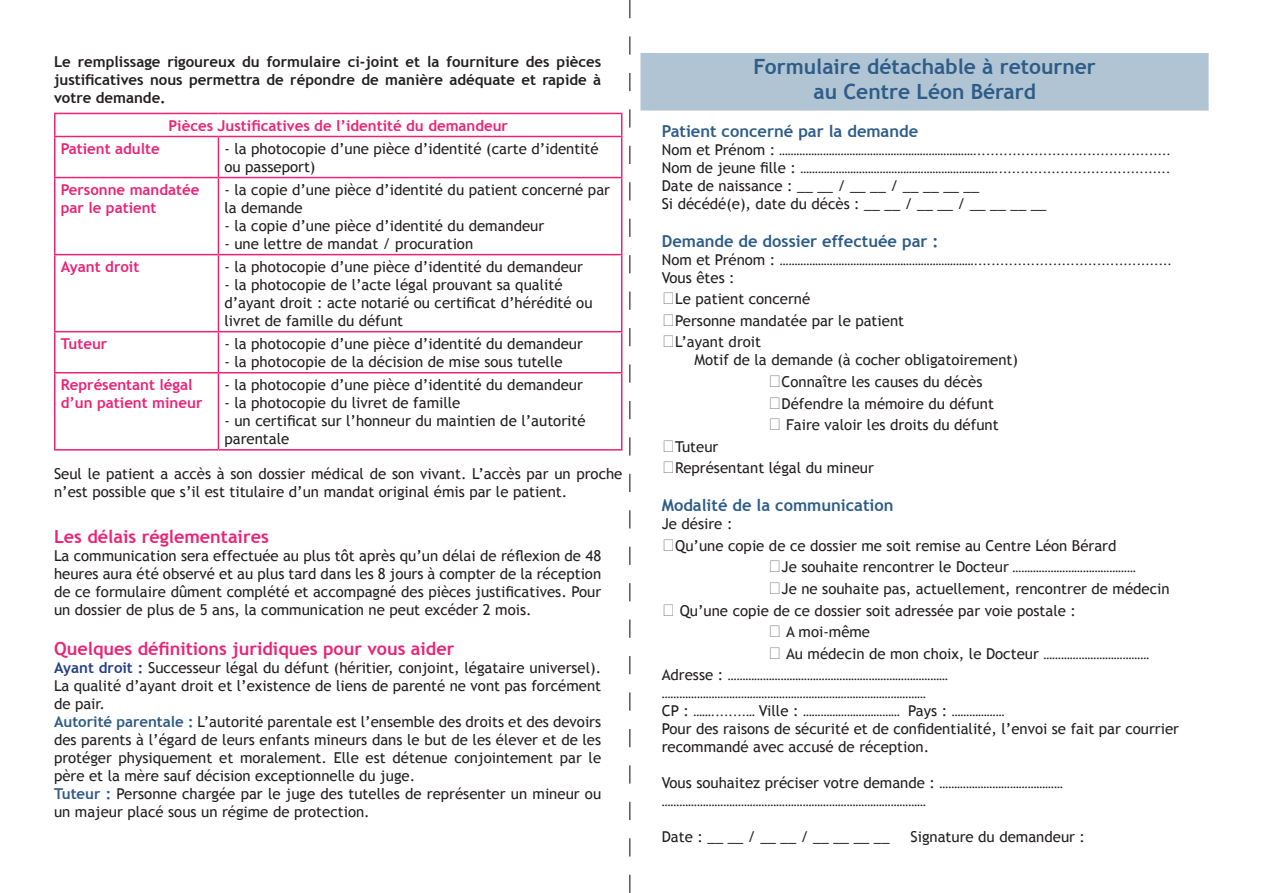
<style>
.page{position:relative;width:1263px;height:893px;background:#fff}
.page>*{position:absolute;margin:0;border:0;box-sizing:border-box;transform-origin:0 0}
.t1{font:700 21px "Trebuchet MS";color:#2e5c88}
.t2{font:700 18px "Trebuchet MS";color:#ec2275}
.t3{font:700 16.5px "Trebuchet MS";color:#2e5c88}
.t4{font:15px/18px "Trebuchet MS";color:#231f20}
.t5{font:700 15px/18px "Trebuchet MS";color:#231f20;text-align:justify}
.t6{font:700 15px/18px "Trebuchet MS";color:#ec2275}
.t7{font:12px "Trebuchet MS";color:#231f20}
.s1{font-size:15px}
.s2{font-family:"Times New Roman";font-size:18px}
.s3{font-size:12px}
.s4{font-weight:700;color:#253f8e}
.s5{font-weight:700;color:#2e5c88}
</style>
<div class="page">
<div style="left:640px;top:53px;width:568px;height:58px;background:#b0c4d3;border:1px solid #b0c4d3"></div>
<hr style="left:54px;top:113px;width:164px;height:1px;background:#ec2275">
<hr style="left:54px;top:114px;width:2px;height:22px;background:#ec2275">
<hr style="left:218px;top:113px;width:404px;height:1px;background:#ec2275">
<svg style="left:621px;top:114px;width:1px;height:22px"></svg>
<hr style="left:54px;top:136px;width:164px;height:1px;background:#ec2275">
<hr style="left:54px;top:137px;width:2px;height:40px;background:#ec2275">
<hr style="left:218px;top:136px;width:404px;height:1px;background:#ec2275">
<hr style="left:218px;top:137px;width:1px;height:40px;background:#ec2275">
<hr style="left:621px;top:137px;width:1px;height:40px;background:#ec2275">
<hr style="left:54px;top:177px;width:164px;height:1px;background:#ec2275">
<hr style="left:54px;top:178px;width:2px;height:76px;background:#ec2275">
<hr style="left:218px;top:177px;width:404px;height:1px;background:#ec2275">
<hr style="left:218px;top:178px;width:1px;height:76px;background:#ec2275">
<hr style="left:621px;top:178px;width:1px;height:76px;background:#ec2275">
<hr style="left:54px;top:254px;width:164px;height:1px;background:#ec2275">
<hr style="left:218px;top:254px;width:404px;height:1px;background:#ec2275">
<hr style="left:54px;top:255px;width:2px;height:76px;background:#ec2275">
<hr style="left:218px;top:255px;width:1px;height:76px;background:#ec2275">
<hr style="left:621px;top:255px;width:1px;height:76px;background:#ec2275">
<hr style="left:54px;top:331px;width:164px;height:1px;background:#ec2275">
<hr style="left:54px;top:332px;width:2px;height:40px;background:#ec2275">
<hr style="left:218px;top:331px;width:404px;height:1px;background:#ec2275">
<hr style="left:218px;top:332px;width:1px;height:40px;background:#ec2275">
<hr style="left:621px;top:332px;width:1px;height:40px;background:#ec2275">
<hr style="left:54px;top:372px;width:164px;height:1px;background:#ec2275">
<hr style="left:54px;top:373px;width:2px;height:76px;background:#ec2275">
<hr style="left:218px;top:372px;width:404px;height:1px;background:#ec2275">
<hr style="left:218px;top:373px;width:1px;height:76px;background:#ec2275">
<hr style="left:621px;top:373px;width:1px;height:76px;background:#ec2275">
<hr style="left:54px;top:449px;width:164px;height:2px;background:#ec2275">
<hr style="left:218px;top:449px;width:404px;height:2px;background:#ec2275">
<svg style="left:629px;top:0;width:1px;height:893px"></svg>
<p class="t5" style="left:54px;top:53px;width:549px">Le remplissage rigoureux du formulaire ci-joint et la fourniture des pièces justificatives nous permettra de répondre de manière adéquate et rapide à votre demande.</p>
<p class="t1" style="left:754px;top:53px;width:344px">Formulaire détachable à retourner</p>
<p class="t1" style="left:813px;top:78px;width:224px">au Centre Léon Bérard</p>
<p class="t3" style="left:662px;top:121px;width:258px">Patient concerné par la demande</p>
<p class="t7" style="left:662px;top:143px;width:511px"><span class="s1">Nom et Prénom :</span> ………………………………………………………….............................................</p>
<p class="t7" style="left:662px;top:161px;width:510px"><span class="s1">Nom de jeune fille :</span> …………………………………………………………........................................</p>
<p class="t4" style="left:662px;top:177px;width:319px">Date de naissance : __ __ / __ __ / __ __ __ __</p>
<p class="t4" style="left:662px;top:195px;width:386px">Si décédé(e), date du décès : __ __ / __ __ / __ __ __ __</p>
<p class="t3" style="left:662px;top:230px;width:278px">Demande de dossier effectuée par :</p>
<p class="t7" style="left:662px;top:253px;width:512px"><span class="s1">Nom et Prénom :</span> ………………………………………………………….............................................</p>
<p class="t4" style="left:662px;top:268px;width:75px">Vous êtes :</p>
<p class="t4" style="left:662px;top:290px;width:150px"><span class="s2">⁭</span>Le patient concerné</p>
<p class="t4" style="left:662px;top:312px;width:244px"><span class="s2">⁭</span>Personne mandatée par le patient</p>
<p class="t4" style="left:662px;top:333px;width:101px"><span class="s2">⁭</span>L’ayant droit</p>
<p class="t4" style="left:694px;top:351px;width:325px">Motif de la demande (à cocher obligatoirement)</p>
<p class="t4" style="left:768px;top:373px;width:216px"><span class="s2">⁭</span>Connaître les causes du décès</p>
<p class="t4" style="left:768px;top:394px;width:227px"><span class="s2">⁭</span>Défendre la mémoire du défunt</p>
<p class="t4" style="left:768px;top:416px;width:232px"><span class="s2">⁭</span> Faire valoir les droits du défunt</p>
<p class="t4" style="left:662px;top:438px;width:58px"><span class="s2">⁭</span>Tuteur</p>
<p class="t4" style="left:662px;top:459px;width:214px"><span class="s2">⁭</span>Représentant légal du mineur</p>
<p class="t3" style="left:662px;top:495px;width:233px">Modalité de la communication</p>
<p class="t4" style="left:662px;top:515px;width:72px">Je désire :</p>
<p class="t4" style="left:662px;top:537px;width:456px"><span class="s2">⁭</span>Qu’une copie de ce dossier me soit remise au Centre Léon Bérard</p>
<p class="t4" style="left:768px;top:558px;width:369px"><span class="s2">⁭</span>Je souhaite rencontrer le Docteur <span class="s3">……………………………………</span></p>
<p class="t4" style="left:768px;top:580px;width:403px"><span class="s2">⁭</span>Je ne souhaite pas, actuellement, rencontrer de médecin</p>
<p class="t4" style="left:662px;top:601px;width:416px"><span class="s2">⁭</span> Qu’une copie de ce dossier soit adressée par voie postale :</p>
<p class="t4" style="left:768px;top:623px;width:104px"><span class="s2">⁭</span> A moi-même</p>
<p class="t4" style="left:768px;top:645px;width:383px"><span class="s2">⁭</span> Au médecin de mon choix, le Docteur <span class="s3">………………………………</span></p>
<p class="t7" style="left:662px;top:668px;width:288px"><span class="s1">Adresse :</span> …………………………………………………………………</p>
<p class="t7" style="left:662px;top:686px;width:266px">………………………………………………………………………………</p>
<p class="t7" style="left:662px;top:704px;width:344px"><span class="s1">CP :</span> ……........… <span class="s1">Ville :</span> …………………………… <span class="s1">Pays :</span> ………………</p>
<p class="t4" style="left:662px;top:720px;width:519px">Pour des raisons de sécurité et de confidentialité, l’envoi se fait par courrier recommandé avec accusé de réception.</p>
<p class="t4" style="left:662px;top:774px;width:403px">Vous souhaitez préciser votre demande : <span class="s3">……………………………………</span></p>
<p class="t7" style="left:662px;top:794px;width:266px">………………………………………………………………………………</p>
<p class="t4" style="left:662px;top:828px;width:229px">Date : __ __ / __ __ / __ __ __ __</p>
<p class="t4" style="left:910px;top:828px;width:176px">Signature du demandeur :</p>
<p class="t6" style="left:168px;top:116px;width:341px">Pièces Justificatives de l’identité du demandeur</p>
<p class="t6" style="left:61px;top:139px;width:100px">Patient adulte</p>
<p class="t4" style="left:224px;top:139px;width:376px">- la photocopie d’une pièce d’identité (carte d’identité ou passeport)</p>
<p class="t6" style="left:61px;top:180px;width:140px">Personne mandatée par le patient</p>
<p class="t4" style="left:224px;top:180px;width:387px">- la copie d’une pièce d’identité du patient concerné par la demande</p>
<p class="t4" style="left:224px;top:216px;width:321px">- la copie d’une pièce d’identité du demandeur</p>
<p class="t4" style="left:224px;top:234px;width:250px">- une lettre de mandat / procuration</p>
<p class="t6" style="left:61px;top:257px;width:80px">Ayant droit</p>
<p class="t4" style="left:224px;top:258px;width:360px">- la photocopie d’une pièce d’identité du demandeur</p>
<p class="t4" style="left:224px;top:276px;width:370px">- la photocopie de l’acte légal prouvant sa qualité d’ayant droit : acte notarié ou certificat d’hérédité ou livret de famille du défunt</p>
<p class="t6" style="left:61px;top:334px;width:48px">Tuteur</p>
<p class="t4" style="left:224px;top:335px;width:360px">- la photocopie d’une pièce d’identité du demandeur</p>
<p class="t4" style="left:224px;top:353px;width:340px">- la photocopie de la décision de mise sous tutelle</p>
<p class="t6" style="left:61px;top:375px;width:143px">Représentant légal d’un patient mineur</p>
<p class="t4" style="left:224px;top:376px;width:360px">- la photocopie d’une pièce d’identité du demandeur</p>
<p class="t4" style="left:224px;top:394px;width:238px">- la photocopie du livret de famille</p>
<p class="t4" style="left:224px;top:412px;width:363px">- un certificat sur l’honneur du maintien de l’autorité parentale</p>
<p class="t4" style="left:54px;top:465px;width:570px">Seul le patient a accès à son dossier médical de son vivant. L’accès par un proche n’est possible que s’il est titulaire d’un mandat original émis par le patient.</p>
<p class="t2" style="left:54px;top:525px;width:216px">Les délais réglementaires</p>
<p class="t4" style="left:54px;top:547px;width:549px;text-align:justify">La communication sera effectuée au plus tôt après qu’un délai de réflexion de 48 heures aura été observé et au plus tard dans les 8 jours à compter de la réception de ce formulaire dûment complété et accompagné des pièces justificatives. Pour un dossier de plus de 5 ans, la communication ne peut excéder 2 mois.</p>
<p class="t2" style="left:54px;top:637px;width:402px">Quelques définitions juridiques pour vous aider</p>
<p class="t4" style="left:54px;top:659px;width:549px;text-align:justify"><span class="s4">Ayant droit :</span> Successeur légal du défunt (héritier, conjoint, légataire universel).<br>La qualité d’ayant droit et l’existence de liens de parenté ne vont pas forcément de pair.</p>
<p class="t4" style="left:54px;top:713px;width:549px;text-align:justify"><span class="s5">Autorité parentale :</span> L’autorité parentale est l’ensemble des droits et des devoirs des parents à l’égard de leurs enfants mineurs dans le but de les élever et de les protéger physiquement et moralement. Elle est détenue conjointement par le père et la mère sauf décision exceptionnelle du juge.</p>
<p class="t4" style="left:54px;top:785px;width:549px"><span class="s5">Tuteur :</span> Personne chargée par le juge des tutelles de représenter un mineur ou un majeur placé sous un régime de protection.</p>
</div>
